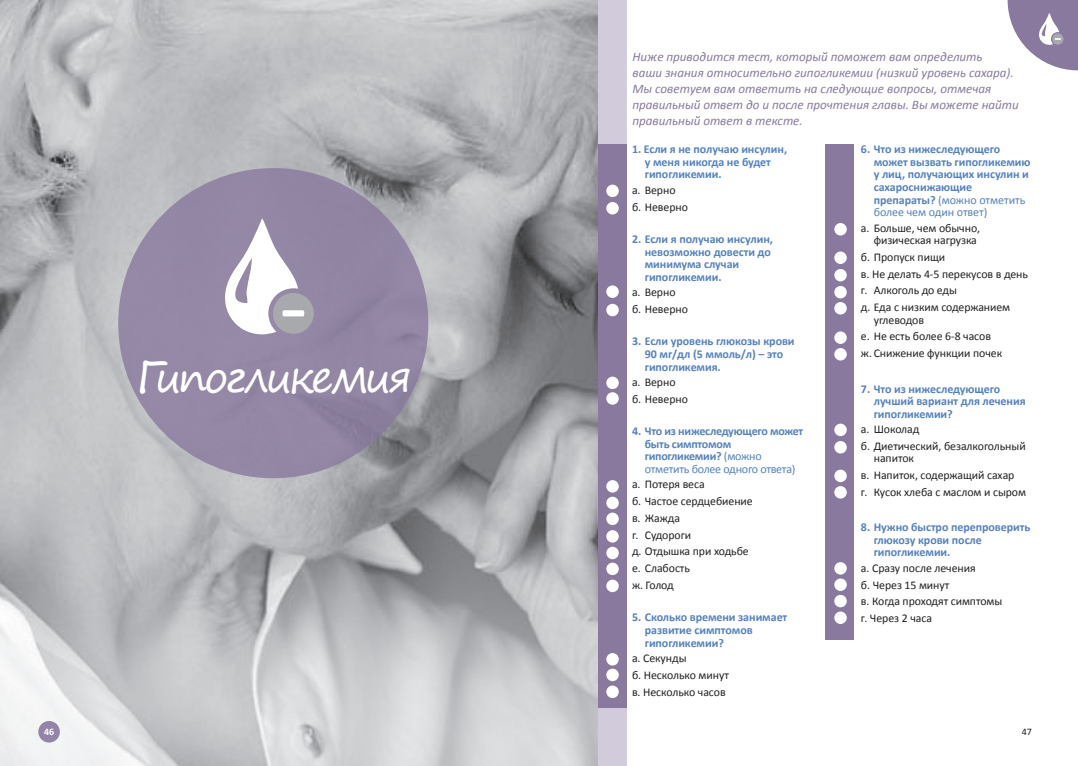
<style>
.page{position:relative;width:1078px;height:766px;background:#fff}
.page>*{position:absolute;margin:0;border:0;box-sizing:border-box;transform-origin:0 0}
.question{font:43px "Segoe Print";letter-spacing:-.07em;color:#fff}
.intro{font:italic 13px/16px "Calibri";color:#89799f}
.question_blue_quiz{font:700 12px/12.6px "Calibri";letter-spacing:-.005em;color:#5582be}
.answer{font:11.8px/12.5px "Calibri";letter-spacing:-.005em;color:#231f20}
.t1{font:10px "Calibri";color:#231f20}
.color_question{font:700 10px "Calibri";color:#fff}
.s1{font-weight:400}
</style>
<div class="page">
<img style="left:0;top:0;width:598px;height:765px">
<div style="left:118px;top:168px;width:310px;height:310px;background:#9487a6;border-radius:50%"></div>
<div style="left:598px;top:0;width:28px;height:765px;background:#d2cbdc"></div>
<div style="left:598px;top:144px;width:28px;height:563px;background:#89799f"></div>
<div style="left:606px;top:184px;width:12px;height:13px;background:#fff;border-radius:50%"></div>
<div style="left:825px;top:144px;width:28px;height:495px;background:#89799f"></div>
<div style="left:606px;top:202px;width:12px;height:12px;background:#fff;border-radius:50%"></div>
<div style="left:606px;top:285px;width:12px;height:13px;background:#fff;border-radius:50%"></div>
<div style="left:606px;top:304px;width:12px;height:12px;background:#fff;border-radius:50%"></div>
<div style="left:606px;top:376px;width:12px;height:13px;background:#fff;border-radius:50%"></div>
<div style="left:606px;top:392px;width:12px;height:12px;background:#fff;border-radius:50%"></div>
<div style="left:606px;top:480px;width:12px;height:12px;background:#fff;border-radius:50%"></div>
<div style="left:606px;top:496px;width:12px;height:13px;background:#fff;border-radius:50%"></div>
<div style="left:606px;top:512px;width:12px;height:13px;background:#fff;border-radius:50%"></div>
<div style="left:606px;top:653px;width:12px;height:12px;background:#fff;border-radius:50%"></div>
<div style="left:606px;top:668px;width:12px;height:13px;background:#fff;border-radius:50%"></div>
<div style="left:606px;top:685px;width:12px;height:12px;background:#fff;border-radius:50%"></div>
<div style="left:834px;top:302px;width:12px;height:12px;background:#fff;border-radius:50%"></div>
<div style="left:834px;top:331px;width:12px;height:13px;background:#fff;border-radius:50%"></div>
<div style="left:834px;top:348px;width:12px;height:12px;background:#fff;border-radius:50%"></div>
<div style="left:834px;top:423px;width:12px;height:13px;background:#fff;border-radius:50%"></div>
<div style="left:834px;top:441px;width:12px;height:12px;background:#fff;border-radius:50%"></div>
<div style="left:834px;top:469px;width:12px;height:13px;background:#fff;border-radius:50%"></div>
<div style="left:834px;top:562px;width:12px;height:12px;background:#fff;border-radius:50%"></div>
<div style="left:834px;top:578px;width:12px;height:12px;background:#fff;border-radius:50%"></div>
<div style="left:834px;top:594px;width:12px;height:13px;background:#fff;border-radius:50%"></div>
<div style="left:834px;top:269px;width:12px;height:12px;background:#fff;border-radius:50%"></div>
<div style="left:834px;top:223px;width:12px;height:12px;background:#fff;border-radius:50%"></div>
<div style="left:834px;top:251px;width:12px;height:13px;background:#fff;border-radius:50%"></div>
<div style="left:606px;top:530px;width:12px;height:12px;background:#fff;border-radius:50%"></div>
<div style="left:606px;top:546px;width:12px;height:13px;background:#fff;border-radius:50%"></div>
<div style="left:606px;top:562px;width:12px;height:13px;background:#fff;border-radius:50%"></div>
<div style="left:834px;top:486px;width:12px;height:12px;background:#fff;border-radius:50%"></div>
<div style="left:834px;top:286px;width:12px;height:12px;background:#fff;border-radius:50%"></div>
<div style="left:834px;top:611px;width:12px;height:12px;background:#fff;border-radius:50%"></div>
<div style="left:606px;top:579px;width:12px;height:13px;background:#fff;border-radius:50%"></div>
<div style="left:273px;top:293px;width:41px;height:41px;background:#a8a9ad;border-radius:50%"></div>
<svg style="left:225px;top:218px;width:79px;height:116px"></svg>
<svg style="left:1007px;top:0;width:70px;height:70px"></svg>
<svg style="left:38px;top:720px;width:22px;height:22px"></svg>
<p class="question" style="left:136px;top:338px;width:277px">Гипогликемия</p>
<p class="color_question" style="left:44px;top:724px;width:12px">46</p>
<p class="intro" style="left:632px;top:48px;width:388px">Hиже приводится тест, который поможет вам определить<br>ваши знания относительно гипогликемии (низкий уровень сахара).<br>Мы советуем вам ответить на следующие вопросы, отмечая правильный ответ до и после прочтения главы. Вы можете найти правильный ответ в тексте.</p>
<p class="question_blue_quiz" style="left:644px;top:143px;width:144px;text-indent:-13px">1. Если я не получаю инсулин, у меня никогда не будет гипогликемии.</p>
<p class="answer" style="left:632px;top:183px;width:45px">a. Верно</p>
<p class="answer" style="left:632px;top:200px;width:57px">б. Неверно</p>
<p class="question_blue_quiz" style="left:644px;top:233px;width:130px;text-indent:-13px">2. Если я получаю инсулин, невозможно довести до минимума случаи гипогликемии.</p>
<p class="answer" style="left:632px;top:286px;width:45px">a. Верно</p>
<p class="answer" style="left:632px;top:303px;width:57px">б. Неверно</p>
<p class="question_blue_quiz" style="left:644px;top:335px;width:151px;text-indent:-13px">3. Если уровень глюкозы крови<br>90 мг/дл (5 ммоль/л) – это гипогликемия.</p>
<p class="answer" style="left:632px;top:376px;width:45px">a. Верно</p>
<p class="answer" style="left:632px;top:392px;width:57px">б. Неверно</p>
<p class="question_blue_quiz" style="left:644px;top:425px;width:160px;text-indent:-13px">4. Что из нижеследующего может быть симптомом гипогликемии? <span class="s1">(можно отметить более одного ответа)</span></p>
<p class="answer" style="left:632px;top:478px;width:74px">a. Потеря веса</p>
<p class="answer" style="left:632px;top:495px;width:122px">б. Частое сердцебиение</p>
<p class="answer" style="left:632px;top:511px;width:49px">в. Жажда</p>
<p class="answer" style="left:632px;top:528px;width:61px">г. Судороги</p>
<p class="answer" style="left:632px;top:545px;width:118px">д. Отдышка при ходьбе</p>
<p class="answer" style="left:632px;top:562px;width:59px">е. Слабость</p>
<p class="answer" style="left:632px;top:578px;width:43px">ж. Голод</p>
<p class="question_blue_quiz" style="left:644px;top:611px;width:144px;text-indent:-13px">5. Сколько времени занимает развитие симптомов гипогликемии?</p>
<p class="answer" style="left:632px;top:651px;width:56px">a. Секунды</p>
<p class="answer" style="left:632px;top:668px;width:98px">б. Несколько минут</p>
<p class="answer" style="left:632px;top:685px;width:95px">в. Несколько часов</p>
<p class="question_blue_quiz" style="left:873px;top:143px;width:158px;text-indent:-13px">6. Что из нижеследующего может вызвать гипогликемию у лиц, получающих инсулин и сахароснижающие препараты? <span class="s1">(можно отметить более чем один ответ)</span></p>
<p class="answer" style="left:860px;top:221px;width:121px;text-align:right">a. Больше, чем обычно, физическая нагрузка</p>
<p class="answer" style="left:860px;top:251px;width:86px">б. Пропуск пищи</p>
<p class="answer" style="left:860px;top:267px;width:169px">в. Не делать 4-5 перекусов в день</p>
<p class="answer" style="left:860px;top:284px;width:97px">г. Алкоголь до еды</p>
<p class="answer" style="left:873px;top:301px;width:138px;text-indent:-13px">д. Еда с низким содержанием углеводов</p>
<p class="answer" style="left:860px;top:330px;width:132px">е. Не есть более 6-8 часов</p>
<p class="answer" style="left:860px;top:347px;width:143px">ж. Снижение функции почек</p>
<p class="question_blue_quiz" style="left:873px;top:382px;width:153px;text-indent:-13px">7. Что из нижеследующего лучший вариант для лечения гипогликемии?</p>
<p class="answer" style="left:860px;top:423px;width:60px">a. Шоколад</p>
<p class="answer" style="left:873px;top:439px;width:153px;text-indent:-13px">б. Диетический, безалкогольный напиток</p>
<p class="answer" style="left:860px;top:469px;width:155px">в. Напиток, содержащий сахар</p>
<p class="answer" style="left:860px;top:485px;width:166px">г. Кусок хлеба с маслом и сыром</p>
<p class="question_blue_quiz" style="left:873px;top:520px;width:158px;text-indent:-13px">8. Нужно быстро перепроверить глюкозу крови после гипогликемии.</p>
<p class="answer" style="left:860px;top:561px;width:116px">a. Сразу после лечения</p>
<p class="answer" style="left:860px;top:578px;width:90px">б. Через 15 минут</p>
<p class="answer" style="left:860px;top:595px;width:143px">в. Когда проходят симптомы</p>
<p class="answer" style="left:860px;top:611px;width:72px">г. Через 2 часа</p>
<p class="t1" style="left:1021px;top:724px;width:12px">47</p>
</div>
